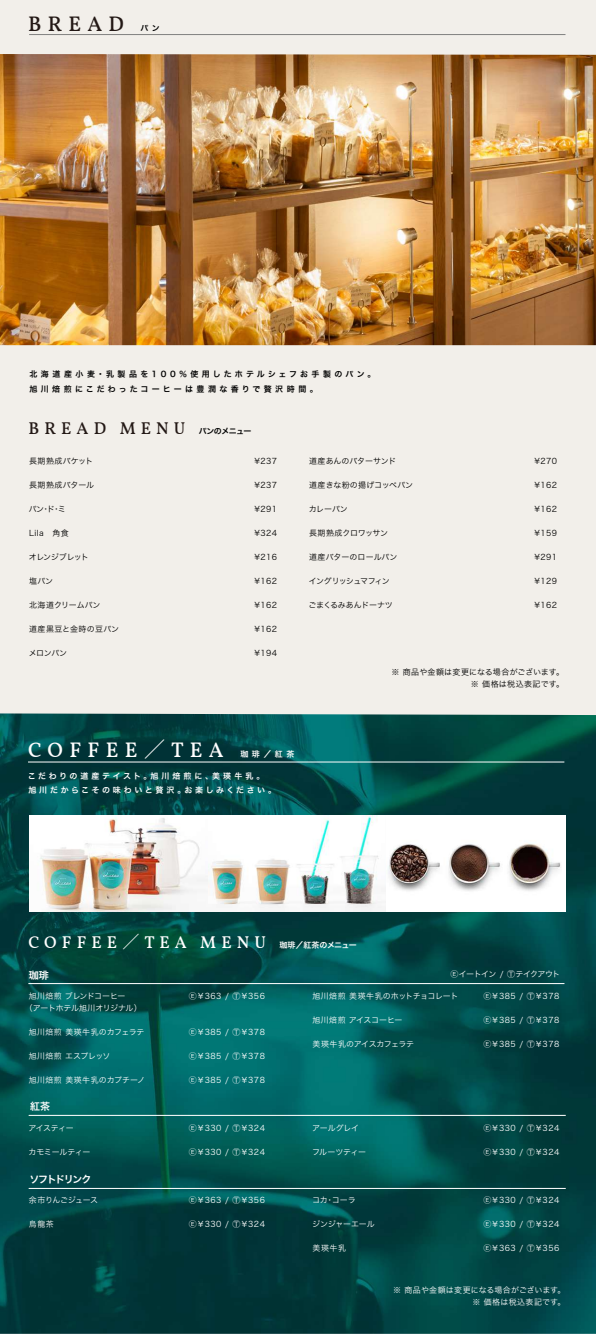
<style>
.page{position:relative;width:596px;height:1334px;background:#fff}
.page>*{position:absolute;margin:0;border:0;box-sizing:border-box;transform-origin:0 0}
.t1{font:500 21px "Vollkorn";letter-spacing:.3em;color:#fff}
.t2{font:500 21px "Vollkorn";letter-spacing:.3em;color:#231815}
.t3{font:500 17px "Vollkorn";letter-spacing:.3em;color:#fff}
.t4{font:500 17px "Vollkorn";letter-spacing:.3em;color:#231815}
.t5{font:10px "Hira Kaku Pro W6";letter-spacing:-.125em;color:#fff}
.t6{font:8px/12px "Hira Kaku Pro W3";letter-spacing:.03em;color:#fff;text-align:right}
.t7{font:8px/12px "Hira Kaku Pro W3";letter-spacing:.015em;color:#000;text-align:right}
.t8{font:8px/14.4px "Hira Kaku Pro W6";letter-spacing:.42em;color:#000}
.t9{font:8px/14.4px "Hira Kaku Pro W6";letter-spacing:.34em;color:#fff}
.t10{font:8px/12px "Hira Kaku Pro W3";letter-spacing:-.025em;color:#fff}
.t11{font:8px "Hira Kaku Pro W3";letter-spacing:-.04em;color:#fff}
.t12{font:8px "Hira Kaku Pro W3";letter-spacing:-.01em;color:#000}
.t13{font:8px "Hira Kaku Pro W3";color:#fff}
.t14{font:8px "Hira Kaku Pro W3";letter-spacing:.04em;color:#000}
.t15{font:8px "Hira Kaku Pro W3";letter-spacing:-.08em;color:#fff}
.t16{font:8px "Hira Kaku Pro W3";letter-spacing:-.085em;color:#000}
.t17{font:8px "Hira Kaku Pro W3";letter-spacing:-.03em;color:#000}
.t18{font:8px "Hira Kaku Pro W3";letter-spacing:-.005em;color:#fff}
.t19{font:8px "Hira Kaku Pro W3";letter-spacing:-.04em;color:#000}
.t20{font:8px "Hira Kaku Pro W3";letter-spacing:-.015em;color:#000}
.t21{font:8px "Hira Kaku Pro W3";letter-spacing:-.065em;color:#000}
.t22{font:8px "Hira Kaku Pro W3";letter-spacing:-.02em;color:#fff}
.s1{font-family:"Hira Kaku Pro W6";font-weight:400;font-size:8px;color:#000}
.s2{font-family:"Koz Go Pr 6 N";font-weight:400}
.s3{font-family:"Hira Kaku Pro W6";font-weight:400;font-size:8px}
.s4{font-family:"Koz Go Pr 6 N"}
</style>
<div class="page">
<div style="left:0;top:0;width:596px;height:1265px;background:#f2efea"></div>
<img style="left:0;top:713px;width:596px;height:620px">
<hr style="left:28px;top:761px;width:536px;height:1px;background:#fff">
<hr style="left:29px;top:1187px;width:537px;height:1px;background:#fff">
<hr style="left:29px;top:1114px;width:537px;height:1px;background:#fff">
<hr style="left:28px;top:983px;width:536px;height:1px;background:#fff">
<img style="left:30px;top:815px;width:356px;height:96px">
<img style="left:386px;top:815px;width:180px;height:96px">
<img style="left:0;top:54px;width:596px;height:291px">
<hr style="left:29px;top:34px;width:537px;height:1px;background:#808080">
<h1 class="t2" style="left:28px;top:9px;width:97px">BREAD</h1>
<p class="t8" style="left:141px;top:21px;width:21px">パン</p>
<p class="t8" style="left:29px;top:367px;width:347px">北海道産小麦・乳製品を100％使用したホテルシェフお手製のパン。旭川焙煎にこだわったコーヒーは豊潤な香りで贅沢時間。</p>
<h2 class="t4" style="left:29px;top:415px;width:224px">BREAD MENU <span class="s1">パンのメニュー</span></h2>
<p class="t14" style="left:29px;top:454px;width:65px">長期熟成バケット</p>
<p class="t14" style="left:29px;top:478px;width:67px">長期熟成バタール</p>
<p class="t7" style="left:29px;top:502px;width:38px">パン・ド・ミ</p>
<p class="t7" style="left:29px;top:526px;width:41px">Lila　角食</p>
<p class="t21" style="left:29px;top:550px;width:61px">オレンジブレット</p>
<p class="t7" style="left:29px;top:574px;width:26px">塩パン</p>
<p class="t20" style="left:29px;top:598px;width:73px">北海道クリームパン</p>
<p class="t7" style="left:29px;top:622px;width:92px">道産黒豆と金時の豆パン</p>
<p class="t7" style="left:29px;top:646px;width:40px">メロンパン</p>
<p class="t7" style="left:254px;top:454px;width:24px">¥237</p>
<p class="t7" style="left:254px;top:478px;width:24px">¥237</p>
<p class="t7" style="left:254px;top:502px;width:24px">¥291</p>
<p class="t7" style="left:254px;top:526px;width:24px">¥324</p>
<p class="t7" style="left:254px;top:550px;width:24px">¥216</p>
<p class="t7" style="left:254px;top:574px;width:24px">¥162</p>
<p class="t7" style="left:254px;top:598px;width:24px">¥162</p>
<p class="t7" style="left:254px;top:622px;width:24px">¥162</p>
<p class="t7" style="left:254px;top:646px;width:24px">¥194</p>
<p class="t12" style="left:309px;top:454px;width:89px">道産あんのバターサンド</p>
<p class="t7" style="left:309px;top:478px;width:106px">道産きな粉の揚げコッペパン</p>
<p class="t7" style="left:309px;top:502px;width:41px">カレーパン</p>
<p class="t19" style="left:309px;top:526px;width:81px">長期熟成クロワッサン</p>
<p class="t12" style="left:309px;top:550px;width:90px">道産バターのロールパン</p>
<p class="t16" style="left:309px;top:574px;width:82px">イングリッシュマフィン</p>
<p class="t17" style="left:309px;top:598px;width:86px">ごまくるみあんドーナツ</p>
<p class="t7" style="left:534px;top:454px;width:24px">¥270</p>
<p class="t7" style="left:534px;top:478px;width:24px">¥162</p>
<p class="t7" style="left:534px;top:502px;width:24px">¥162</p>
<p class="t7" style="left:534px;top:526px;width:24px">¥159</p>
<p class="t7" style="left:534px;top:550px;width:24px">¥291</p>
<p class="t7" style="left:534px;top:574px;width:24px">¥129</p>
<p class="t7" style="left:534px;top:598px;width:24px">¥162</p>
<p class="t7" style="left:391px;top:665px;width:174px">※ 商品や金額は変更になる場合がございます。※ 価格は税込表記です。</p>
<h1 class="t1" style="left:28px;top:734px;width:197px">COFFEE<span class="s2">／</span>TEA</h1>
<p class="t9" style="left:240px;top:746px;width:56px">珈琲／紅茶</p>
<p class="t9" style="left:28px;top:768px;width:250px">こだわりの道産テイスト。旭川焙煎に、美瑛牛乳。<br>旭川だからこその味わいと贅沢。お楽しみください。</p>
<h2 class="t3" style="left:28px;top:929px;width:330px">COFFEE<span class="s2">／</span>TEA MENU <span class="s3">珈琲／紅茶のメニュー</span></h2>
<p class="t5" style="left:29px;top:965px;width:21px">珈琲</p>
<p class="t15" style="left:451px;top:966px;width:111px"><span class="s4">Ⓔ</span>イートイン / Ⓣテイクアウト</p>
<p class="t10" style="left:25px;top:989px;width:118px;text-indent:4px">旭川焙煎 ブレンドコーヒー<br>（アートホテル旭川オリジナル）</p>
<p class="t6" style="left:29px;top:1025px;width:117px">旭川焙煎 美瑛牛乳のカフェラテ</p>
<p class="t10" style="left:29px;top:1049px;width:83px">旭川焙煎 エスプレッソ</p>
<p class="t6" style="left:29px;top:1073px;width:118px">旭川焙煎 美瑛牛乳のカプチーノ</p>
<p class="t5" style="left:30px;top:1097px;width:22px">紅茶</p>
<p class="t6" style="left:29px;top:1121px;width:47px">アイスティー</p>
<p class="t10" style="left:29px;top:1145px;width:63px">カモミールティー</p>
<p class="t5" style="left:29px;top:1170px;width:64px">ソフトドリンク</p>
<p class="t11" style="left:29px;top:1193px;width:71px">余市りんごジュース</p>
<p class="t6" style="left:29px;top:1217px;width:26px">烏龍茶</p>
<p class="t6" style="left:189px;top:989px;width:77px"><span class="s4">Ⓔ</span>￥363 / Ⓣ￥356</p>
<p class="t6" style="left:189px;top:1025px;width:77px"><span class="s4">Ⓔ</span>￥385 / Ⓣ￥378</p>
<p class="t6" style="left:189px;top:1049px;width:77px"><span class="s4">Ⓔ</span>￥385 / Ⓣ￥378</p>
<p class="t6" style="left:189px;top:1073px;width:77px"><span class="s4">Ⓔ</span>￥385 / Ⓣ￥378</p>
<p class="t6" style="left:189px;top:1121px;width:78px"><span class="s4">Ⓔ</span>￥330 / Ⓣ￥324</p>
<p class="t6" style="left:189px;top:1145px;width:78px"><span class="s4">Ⓔ</span>￥330 / Ⓣ￥324</p>
<p class="t6" style="left:189px;top:1193px;width:77px"><span class="s4">Ⓔ</span>￥363 / Ⓣ￥356</p>
<p class="t6" style="left:189px;top:1217px;width:78px"><span class="s4">Ⓔ</span>￥330 / Ⓣ￥324</p>
<p class="t13" style="left:313px;top:989px;width:147px">旭川焙煎 美瑛牛乳のホットチョコレート</p>
<p class="t18" style="left:313px;top:1013px;width:91px">旭川焙煎 アイスコーヒー</p>
<p class="t11" style="left:313px;top:1037px;width:103px">美瑛牛乳のアイスカフェラテ</p>
<p class="t6" style="left:483px;top:989px;width:77px"><span class="s4">Ⓔ</span>￥385 / Ⓣ￥378</p>
<p class="t6" style="left:483px;top:1013px;width:77px"><span class="s4">Ⓔ</span>￥385 / Ⓣ￥378</p>
<p class="t6" style="left:483px;top:1037px;width:77px"><span class="s4">Ⓔ</span>￥385 / Ⓣ￥378</p>
<p class="t6" style="left:312px;top:1121px;width:49px">アールグレイ</p>
<p class="t11" style="left:312px;top:1145px;width:56px">フルーツティー</p>
<p class="t6" style="left:312px;top:1193px;width:45px">コカ・コーラ</p>
<p class="t22" style="left:312px;top:1217px;width:64px">ジンジャーエール</p>
<p class="t6" style="left:313px;top:1241px;width:35px">美瑛牛乳</p>
<p class="t6" style="left:483px;top:1121px;width:78px"><span class="s4">Ⓔ</span>￥330 / Ⓣ￥324</p>
<p class="t6" style="left:483px;top:1145px;width:78px"><span class="s4">Ⓔ</span>￥330 / Ⓣ￥324</p>
<p class="t6" style="left:483px;top:1193px;width:78px"><span class="s4">Ⓔ</span>￥330 / Ⓣ￥324</p>
<p class="t6" style="left:483px;top:1217px;width:78px"><span class="s4">Ⓔ</span>￥330 / Ⓣ￥324</p>
<p class="t6" style="left:483px;top:1241px;width:77px"><span class="s4">Ⓔ</span>￥363 / Ⓣ￥356</p>
<p class="t6" style="left:393px;top:1282px;width:174px">※ 商品や金額は変更になる場合がございます。※ 価格は税込表記です。</p>
</div>
